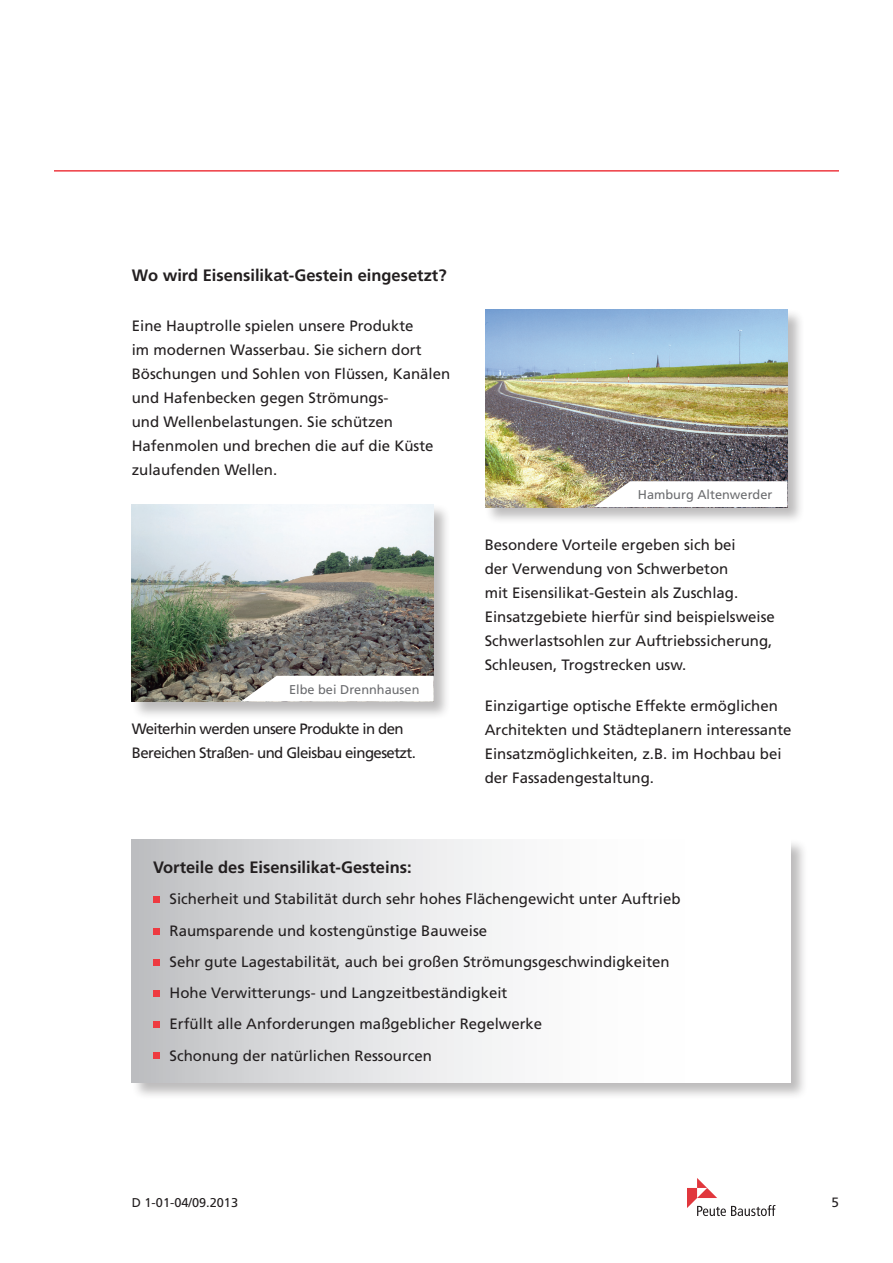
<style>
.page{position:relative;width:893px;height:1263px;background:#fff}
.page>*{position:absolute;margin:0;border:0;box-sizing:border-box;transform-origin:0 0}
.t1{font:700 16.5px "Frutiger";color:#231f20}
.t2{font:15px/24px "Frutiger";color:#231f20}
.t3{font:15px/24px "Frutiger";letter-spacing:-.04em;color:#231f20}
.t4{font:13.5px "Frutiger";color:#231f20}
.t5{font:12.75px "Frutiger";color:#6c6d70}
.t6{font:12.75px "Frutiger";color:#231f20}
</style>
<div class="page">
<hr style="left:54px;top:170px;width:785px;height:2px;background:#ee3a41">
<svg style="left:687px;top:1178px;width:88px;height:38px"></svg>
<div style="left:485px;top:309px;width:320px;height:216px;background:#231f20;opacity:.3"></div>
<img style="left:485px;top:310px;width:302px;height:197px">
<div style="left:131px;top:504px;width:321px;height:215px;background:#231f20;opacity:.3"></div>
<img style="left:132px;top:504px;width:302px;height:198px">
<div style="left:131px;top:839px;width:677px;height:261px;background:#231f20;opacity:.3"></div>
<div style="left:132px;top:839px;width:659px;height:243px;background:linear-gradient(to right,#c8c9cc,#fff)"></div>
<svg style="left:153px;top:897px;width:6px;height:6px"></svg>
<svg style="left:153px;top:928px;width:6px;height:6px"></svg>
<svg style="left:153px;top:959px;width:6px;height:6px"></svg>
<div style="left:153px;top:990px;width:6px;height:7px;background:#ee3a41"></div>
<div style="left:153px;top:1021px;width:6px;height:7px;background:#ee3a41"></div>
<svg style="left:153px;top:1053px;width:6px;height:6px"></svg>
<svg style="left:189px;top:676px;width:245px;height:26px"></svg>
<img style="left:543px;top:481px;width:244px;height:26px">
<p class="t1" style="left:132px;top:265px;width:316px">Wo wird Eisensilikat-Gestein eingesetzt?</p>
<p class="t2" style="left:132px;top:313px;width:320px">Eine Hauptrolle spielen unsere Produkte<br>im modernen Wasserbau. Sie sichern dort Böschungen und Sohlen von Flüssen, Kanälen und Hafenbecken gegen Strömungs-<br>und Wellenbelastungen. Sie schützen Hafenmolen und brechen die auf die Küste zulaufenden Wellen.</p>
<p class="t5" style="left:289px;top:682px;width:132px">Elbe bei Drennhausen</p>
<p class="t3" style="left:132px;top:717px;width:286px">Weiterhin werden unsere Produkte in den<br>Bereichen Straßen- und Gleisbau eingesetzt.</p>
<p class="t5" style="left:638px;top:487px;width:136px">Hamburg Altenwerder</p>
<p class="t2" style="left:485px;top:532px;width:292px">Besondere Vorteile ergeben sich bei<br>der Verwendung von Schwerbeton<br>mit Eisensilikat-Gestein als Zuschlag.<br>Einsatzgebiete hierfür sind beispielsweise Schwerlastsohlen zur Auftriebssicherung, Schleusen, Trogstrecken usw.</p>
<p class="t2" style="left:485px;top:693px;width:308px">Einzigartige optische Effekte ermöglichen Architekten und Städteplanern interessante Einsatzmöglichkeiten, z.B. im Hochbau bei der Fassadengestaltung.</p>
<p class="t1" style="left:153px;top:858px;width:260px">Vorteile des Eisensilikat-Gesteins:</p>
<p class="t2" style="left:170px;top:883px;width:512px;line-height:31.2px">Sicherheit und Stabilität durch sehr hohes Flächengewicht unter Auftrieb Raumsparende und kostengünstige Bauweise<br>Sehr gute Lagestabilität, auch bei großen Strömungsgeschwindigkeiten Hohe Verwitterungs- und Langzeitbeständigkeit<br>Erfüllt alle Anforderungen maßgeblicher Regelwerke<br>Schonung der natürlichen Ressourcen</p>
<p class="t6" style="left:132px;top:1195px;width:108px">D 1-01-04/09.2013</p>
<p class="t4" style="left:831px;top:1195px;width:9px">5</p>
</div>
